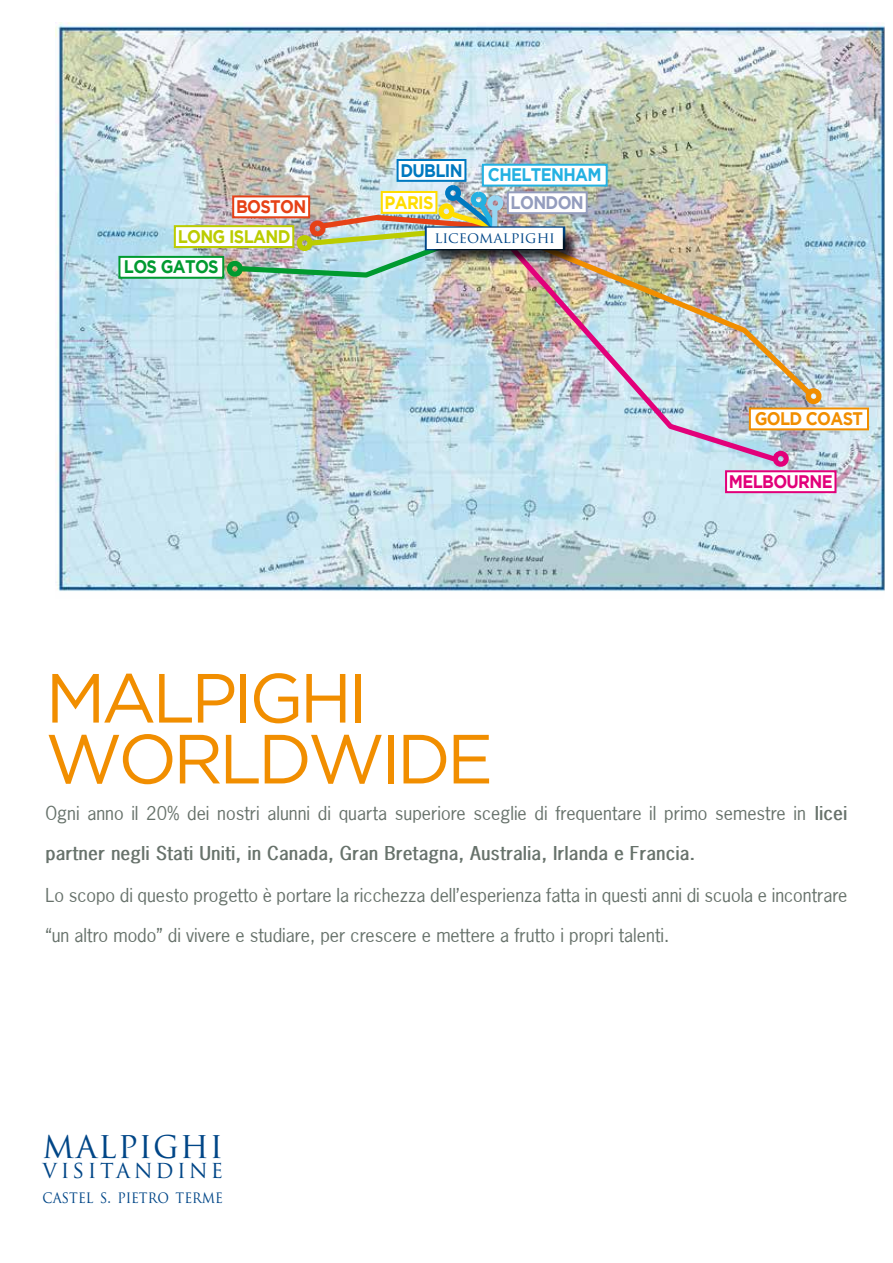
<style>
.page{position:relative;width:893px;height:1263px;background:#fff}
.page>*{position:absolute;margin:0;border:0;box-sizing:border-box;transform-origin:0 0}
.t1{font:69.45px/60.9px "Gotham";letter-spacing:-.06em;color:#f18e00}
.t2{font:35.85px "Trajan";letter-spacing:.04em;color:#004687;scale:.95 1}
.t3{font:23.7px "Trajan";letter-spacing:.14em;color:#004687;scale:.95 1}
.t4{font:700 18.15px "Gotham";letter-spacing:-.04em;color:#24b1e2;scale:.9 1}
.t5{font:700 18.15px "Gotham";letter-spacing:-.04em;color:#bc0;scale:.9 1}
.t6{font:700 18.15px "Gotham";letter-spacing:-.04em;color:#f18e00;scale:.9 1}
.t7{font:700 18.15px "Gotham";letter-spacing:-.04em;color:#e2007a;scale:.9 1}
.t8{font:700 18.15px "Gotham";letter-spacing:-.04em;color:#009a30;scale:.9 1}
.t9{font:700 18.15px "Gotham";letter-spacing:-.04em;color:#949dbe;scale:.9 1}
.t10{font:700 18.15px "Gotham";letter-spacing:-.04em;color:#0079c0;scale:.9 1}
.t11{font:700 18.15px "Gotham";letter-spacing:-.04em;color:#e64116;scale:.9 1}
.t12{font:700 18.15px "Gotham";letter-spacing:-.04em;color:#fd0;scale:.9 1}
.t13{font:18px "News Gothic";color:#67726b}
.t14{font:700 18px "News Gothic";color:#67726b}
.t15{font:16.5px "Trajan";color:#004687;scale:.87 1}
.t16{font:15.9px "Trajan";color:#004687}
.t17{font:15.15px "Trajan";color:#004687}
.s1{font-weight:700}
</style>
<div class="page">
<img style="left:55px;top:22px;width:830px;height:569px">
<div style="left:119px;top:257px;width:104px;height:21px;background:#fff"></div>
<div style="left:118px;top:256px;width:106px;height:23px;border:2px solid #009a30"></div>
<div style="left:508px;top:192px;width:79px;height:21px;background:#fff"></div>
<div style="left:507px;top:191px;width:81px;height:23px;border:2px solid #949dbe"></div>
<div style="left:398px;top:160px;width:67px;height:21px;background:#fff"></div>
<div style="left:397px;top:159px;width:69px;height:23px;border:2px solid #0079c0"></div>
<div style="left:483px;top:165px;width:124px;height:21px;background:#fff"></div>
<div style="left:482px;top:164px;width:126px;height:23px;border:2px solid #24b1e2"></div>
<div style="left:233px;top:196px;width:76px;height:21px;background:#fff"></div>
<div style="left:232px;top:195px;width:78px;height:23px;border:2px solid #e64116"></div>
<div style="left:750px;top:408px;width:118px;height:21px;background:#fff"></div>
<div style="left:749px;top:407px;width:120px;height:23px;border:2px solid #f18e00"></div>
<div style="left:726px;top:471px;width:109px;height:21px;background:#fff"></div>
<div style="left:725px;top:470px;width:111px;height:23px;border:2px solid #e2007a"></div>
<div style="left:175px;top:226px;width:118px;height:21px;background:#fff"></div>
<div style="left:174px;top:225px;width:120px;height:23px;border:2px solid #bc0"></div>
<img style="left:780px;top:223px;width:32px;height:173px">
<img style="left:486px;top:220px;width:294px;height:245px">
<div style="left:806px;top:388px;width:15px;height:16px;border:5px solid #f18e00;border-radius:50%"></div>
<div style="left:773px;top:451px;width:16px;height:16px;border:5px solid #e2007a;border-radius:50%"></div>
<div style="left:227px;top:261px;width:16px;height:16px;border:5px solid #009a30;border-radius:50%"></div>
<div style="left:445px;top:185px;width:16px;height:16px;border:5px solid #0079c0;border-radius:50%"></div>
<img style="left:237px;top:190px;width:264px;height:90px">
<div style="left:492px;top:211px;width:5px;height:16px;background:#97d6f2"></div>
<div style="left:471px;top:192px;width:16px;height:16px;border:5px solid #24b1e2;border-radius:50%"></div>
<div style="left:487px;top:195px;width:16px;height:16px;border:5px solid #97d6f2;border-radius:50%"></div>
<div style="left:429px;top:230px;width:150px;height:35px;background:#000;opacity:.75"></div>
<div style="left:429px;top:230px;width:132px;height:17px;background:#fff"></div>
<p class="t11" style="left:236px;top:196px;width:80px">BOSTON</p>
<p class="t10" style="left:400px;top:160px;width:71px">DUBLIN</p>
<p class="t12" style="left:385px;top:192px;width:56px">PARIS</p>
<p class="t4" style="left:488px;top:164px;width:128px">CHELTENHAM</p>
<p class="t9" style="left:511px;top:192px;width:83px">LONDON</p>
<p class="t5" style="left:178px;top:226px;width:127px">LONG ISLAND</p>
<p class="t16" style="left:433px;top:228px;width:125px">LICEOMALPIGHI</p>
<p class="t17" style="left:434px;top:228px;width:122px">LICEOMALPIGHI</p>
<p class="t8" style="left:124px;top:256px;width:107px">LOS GATOS</p>
<h1 class="t1" style="left:45px;top:666px;width:449px">MALPIGHI<br>WORLDWIDE</h1>
<p class="t6" style="left:755px;top:408px;width:122px">GOLD COAST</p>
<p class="t7" style="left:729px;top:471px;width:117px">MELBOURNE</p>
<p class="t13" style="left:45px;top:802px;width:804px">Ogni anno il 20% dei nostri alunni di quarta superiore sceglie di frequentare il primo semestre in <span class="s1">licei</span></p>
<p class="t14" style="left:45px;top:841px;width:651px">partner negli Stati Uniti, in Canada, Gran Bretagna, Australia, Irlanda e Francia.</p>
<p class="t13" style="left:45px;top:884px;width:804px">Lo scopo di questo progetto è portare la ricchezza dell’esperienza fatta in questi anni di scuola e incontrare</p>
<p class="t13" style="left:45px;top:923px;width:625px">“un altro modo” di vivere e studiare, per crescere e mettere a frutto i propri talenti.</p>
<h2 class="t2" style="left:43px;top:1122px;width:192px">MALPIGHI</h2>
<h3 class="t3" style="left:43px;top:1154px;width:192px">VISITANDINE</h3>
<p class="t15" style="left:43px;top:1186px;width:209px">CASTEL S. PIETRO TERME</p>
</div>
